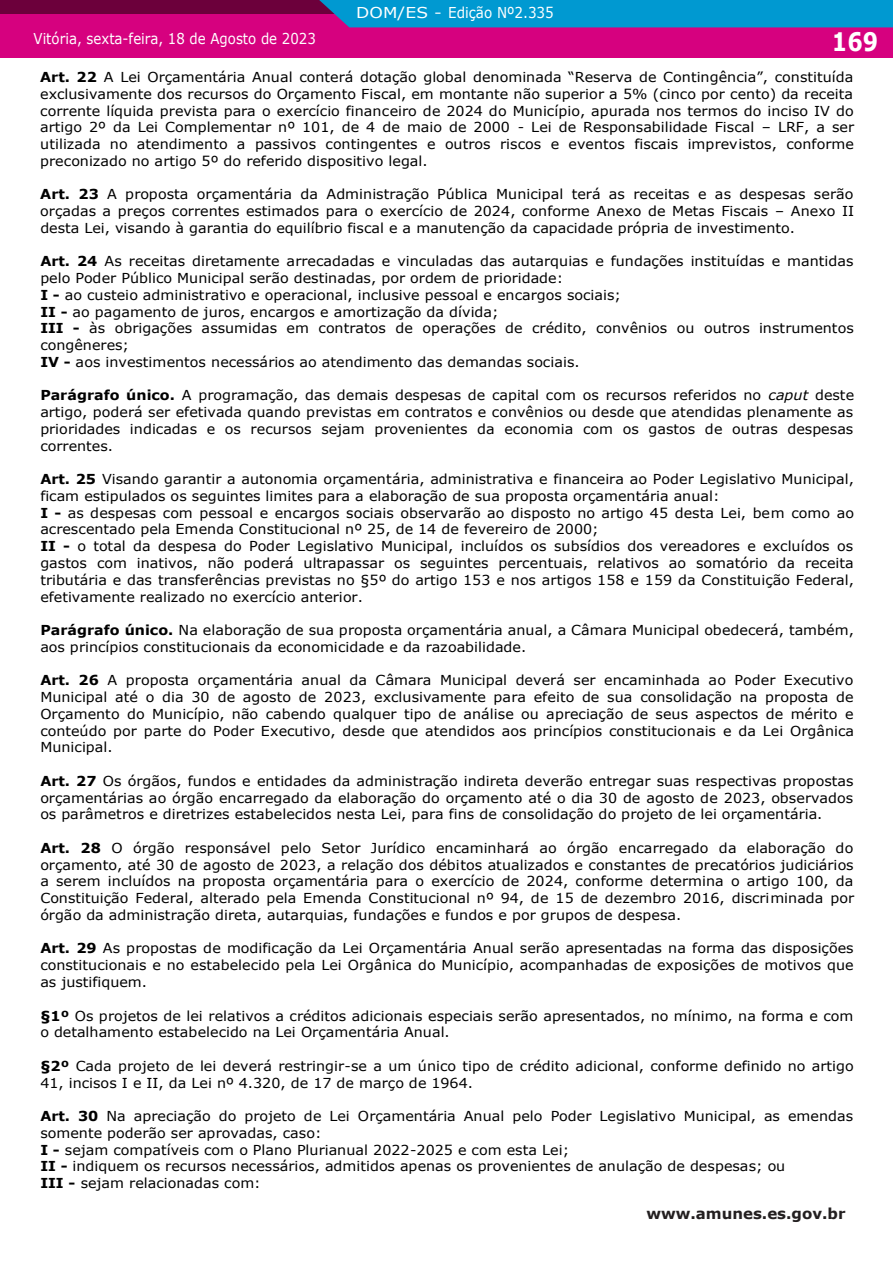
<style>
.page{position:relative;width:893px;height:1263px;background:#fff}
.page>*{position:absolute;margin:0;border:0;box-sizing:border-box;transform-origin:0 0}
.t1{font:700 25.5px "Verdana";color:#fff;scale:.85 1}
.t2{font:15px "Verdana";color:#fff;scale:.89 1}
.t3{font:15px "Verdana";color:#fff;scale:1.14 1}
.t4{font:700 15px "Verdana";color:#231f20}
.t5{font:13.8px/16.8px "Verdana";color:#000;text-align:justify;scale:1.04 1}
.s1{font-weight:700}
.s2{font-style:italic}
</style>
<div class="page">
<hr style="left:0;top:0;width:1px;height:57px;background:#d6017f">
<svg style="left:0;top:0;width:1px;height:14px"></svg>
<div style="left:1px;top:0;width:892px;height:57px;background:#d6017f"></div>
<div style="left:1px;top:0;width:892px;height:14px;background:#6c003b"></div>
<div style="left:319px;top:0;width:574px;height:27px;background:#0099d1"></div>
<p class="t2" style="left:34px;top:32px;width:319px">Vitória, sexta-feira, 18 de Agosto de 2023</p>
<p class="t3" style="left:356px;top:5px;width:175px">DOM/ES - Edição Nº2.335</p>
<h1 class="t1" style="left:832px;top:30px;width:56px">169</h1>
<p class="t5" style="left:40px;top:68px;width:784px"><span class="s1">Art. 22</span> A Lei Orçamentária Anual conterá dotação global denominada “Reserva de Contingência”, constituída exclusivamente dos recursos do Orçamento Fiscal, em montante não superior a 5% (cinco por cento) da receita corrente líquida prevista para o exercício financeiro de 2024 do Município, apurada nos termos do inciso IV do artigo 2º da Lei Complementar nº 101, de 4 de maio de 2000 - Lei de Responsabilidade Fiscal – LRF, a ser utilizada no atendimento a passivos contingentes e outros riscos e eventos fiscais imprevistos, conforme preconizado no artigo 5º do referido dispositivo legal.</p>
<p class="t5" style="left:40px;top:186px;width:784px"><span class="s1">Art. 23</span> A proposta orçamentária da Administração Pública Municipal terá as receitas e as despesas serão orçadas a preços correntes estimados para o exercício de 2024, conforme Anexo de Metas Fiscais – Anexo II desta Lei, visando à garantia do equilíbrio fiscal e a manutenção da capacidade própria de investimento.</p>
<p class="t5" style="left:40px;top:253px;width:784px;text-align:left"><span class="s1">Art. 24</span> As receitas diretamente arrecadadas e vinculadas das autarquias e fundações instituídas e mantidas pelo Poder Público Municipal serão destinadas, por ordem de prioridade:<br><span class="s1">I -</span> ao custeio administrativo e operacional, inclusive pessoal e encargos sociais;<br><span class="s1">II -</span> ao pagamento de juros, encargos e amortização da dívida;<br><span class="s1">III -</span> às obrigações assumidas em contratos de operações de crédito, convênios ou outros instrumentos congêneres;<br><span class="s1">IV -</span> aos investimentos necessários ao atendimento das demandas sociais.</p>
<p class="t5" style="left:40px;top:387px;width:784px"><span class="s1">Parágrafo único.</span> A programação, das demais despesas de capital com os recursos referidos no <span class="s2">caput</span> deste artigo, poderá ser efetivada quando previstas em contratos e convênios ou desde que atendidas plenamente as prioridades indicadas e os recursos sejam provenientes da economia com os gastos de outras despesas correntes.</p>
<p class="t5" style="left:40px;top:471px;width:784px;text-align:left"><span class="s1">Art. 25</span> Visando garantir a autonomia orçamentária, administrativa e financeira ao Poder Legislativo Municipal, ficam estipulados os seguintes limites para a elaboração de sua proposta orçamentária anual:<br><span class="s1">I -</span> as despesas com pessoal e encargos sociais observarão ao disposto no artigo 45 desta Lei, bem como ao acrescentado pela Emenda Constitucional nº 25, de 14 de fevereiro de 2000;<br><span class="s1">II -</span> o total da despesa do Poder Legislativo Municipal, incluídos os subsídios dos vereadores e excluídos os gastos com inativos, não poderá ultrapassar os seguintes percentuais, relativos ao somatório da receita tributária e das transferências previstas no §5º do artigo 153 e nos artigos 158 e 159 da Constituição Federal, efetivamente realizado no exercício anterior.</p>
<p class="t5" style="left:40px;top:621px;width:784px"><span class="s1">Parágrafo único.</span> Na elaboração de sua proposta orçamentária anual, a Câmara Municipal obedecerá, também, aos princípios constitucionais da economicidade e da razoabilidade.</p>
<p class="t5" style="left:40px;top:672px;width:784px"><span class="s1">Art. 26</span> A proposta orçamentária anual da Câmara Municipal deverá ser encaminhada ao Poder Executivo Municipal até o dia 30 de agosto de 2023, exclusivamente para efeito de sua consolidação na proposta de Orçamento do Município, não cabendo qualquer tipo de análise ou apreciação de seus aspectos de mérito e conteúdo por parte do Poder Executivo, desde que atendidos aos princípios constitucionais e da Lei Orgânica Municipal.</p>
<p class="t5" style="left:40px;top:772px;width:783px"><span class="s1">Art. 27</span> Os órgãos, fundos e entidades da administração indireta deverão entregar suas respectivas propostas orçamentárias ao órgão encarregado da elaboração do orçamento até o dia 30 de agosto de 2023, observados os parâmetros e diretrizes estabelecidos nesta Lei, para fins de consolidação do projeto de lei orçamentária.</p>
<p class="t5" style="left:40px;top:839px;width:784px"><span class="s1">Art. 28</span> O órgão responsável pelo Setor Jurídico encaminhará ao órgão encarregado da elaboração do orçamento, até 30 de agosto de 2023, a relação dos débitos atualizados e constantes de precatórios judiciários a serem incluídos na proposta orçamentária para o exercício de 2024, conforme determina o artigo 100, da Constituição Federal, alterado pela Emenda Constitucional nº 94, de 15 de dezembro 2016, discriminada por órgão da administração direta, autarquias, fundações e fundos e por grupos de despesa.</p>
<p class="t5" style="left:40px;top:940px;width:784px"><span class="s1">Art. 29</span> As propostas de modificação da Lei Orçamentária Anual serão apresentadas na forma das disposições constitucionais e no estabelecido pela Lei Orgânica do Município, acompanhadas de exposições de motivos que as justifiquem.</p>
<p class="t5" style="left:40px;top:1007px;width:783px"><span class="s1">§1º</span> Os projetos de lei relativos a créditos adicionais especiais serão apresentados, no mínimo, na forma e com o detalhamento estabelecido na Lei Orçamentária Anual.</p>
<p class="t5" style="left:40px;top:1057px;width:784px"><span class="s1">§2º</span> Cada projeto de lei deverá restringir-se a um único tipo de crédito adicional, conforme definido no artigo<br>41, incisos I e II, da Lei nº 4.320, de 17 de março de 1964.</p>
<p class="t5" style="left:40px;top:1107px;width:783px;text-align:left"><span class="s1">Art. 30</span> Na apreciação do projeto de Lei Orçamentária Anual pelo Poder Legislativo Municipal, as emendas somente poderão ser aprovadas, caso:<br><span class="s1">I -</span> sejam compatíveis com o Plano Plurianual 2022-2025 e com esta Lei;<br><span class="s1">II -</span> indiquem os recursos necessários, admitidos apenas os provenientes de anulação de despesas; ou<br><span class="s1">III -</span> sejam relacionadas com:</p>
<p class="t4" style="left:646px;top:1208px;width:201px">www.amunes.es.gov.br</p>
</div>
